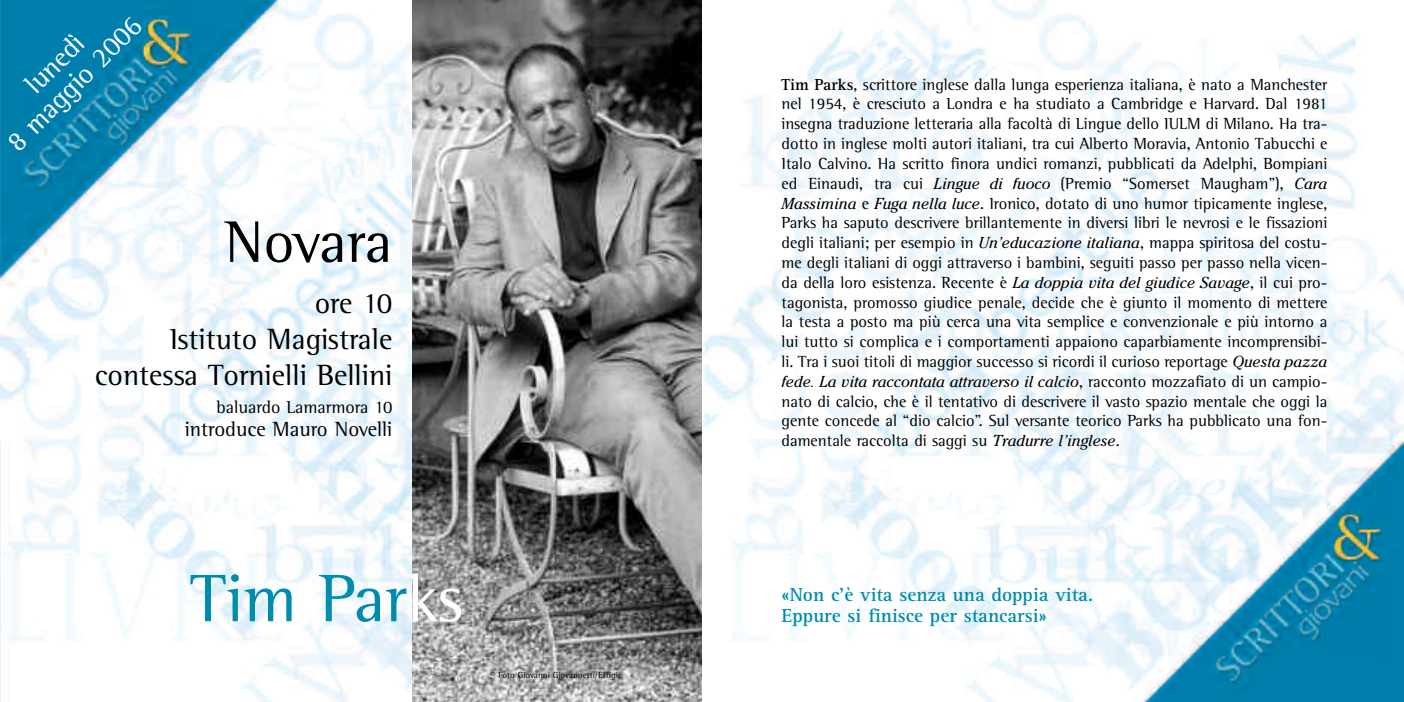
<style>
.page{position:relative;width:1404px;height:702px;background:#fff}
.page>*{position:absolute;margin:0;border:0;box-sizing:border-box;transform-origin:0 0}
.t1{font:68.7px "Rotis Semi Serif";color:#008cad}
.t2{font:60px "Rotis Semi Serif";letter-spacing:-.02em;color:#000}
.t3{font:30px/36px "Rotis Semi Serif";color:#000;text-align:right}
.t4{font:28.2px/28.2px "Rotis Semi Serif";color:#fff;text-align:center}
.t5{font:21px "Rotis Semi Serif";color:#000}
.t6{font:700 19.5px "Rotis Serif";color:#008cad}
.t7{font:18px "Rotis Semi Serif";color:#000}
.t8{font:16.5px/19.8px "Rotis Semi Serif";color:#000;text-align:justify}
.t9{font:italic 15.75px "Cheltenham";color:#000}
.t10{font:9px "Rotis Semi Serif";color:#000}
.s1{color:#fff}
.s2{font-family:"Rotis Serif";font-weight:700}
.s3{font-family:"Cheltenham";font-style:italic;font-size:15.75px}
.s4{font-family:"Rotis Semi Serif";font-style:normal;font-size:16.5px}
</style>
<div class="page">
<img style="left:0;top:0;width:1403px;height:702px">
<img style="left:412px;top:0;width:290px;height:702px">
<h3 class="t4" style="left:-16px;top:118px;width:179px;rotate:-45deg">lunedì<br>8 maggio 2006</h3>
<h2 class="t2" style="left:224px;top:221px;width:169px">Novara</h2>
<h3 class="t3" style="left:95px;top:288px;width:299px">ore 10<br>Istituto Magistrale contessa Tornielli Bellini</h3>
<p class="t7" style="left:216px;top:400px;width:177px">baluardo Lamarmora 10</p>
<p class="t5" style="left:185px;top:422px;width:209px">introduce Mauro Novelli</p>
<h1 class="t1" style="left:189px;top:575px;width:275px">Tim Par<span class="s1">ks</span></h1>
<p class="t10" style="left:490px;top:672px;width:133px">© Foto Giovanni Giovannetti/Effigie</p>
<p class="t8" style="left:781px;top:76px;width:547px"><span class="s2">Tim Parks</span>, scrittore inglese dalla lunga esperienza italiana, è nato a Manchester nel 1954, è cresciuto a Londra e ha studiato a Cambridge e Harvard. Dal 1981 insegna traduzione letteraria alla facoltà di Lingue dello IULM di Milano. Ha tra&shy;dotto in inglese molti autori italiani, tra cui Alberto Moravia, Antonio Tabucchi e Italo Calvino. Ha scritto finora undici romanzi, pubblicati da Adelphi, Bompiani ed Einaudi, tra cui <span class="s3">Lingue di fuoco</span> (Premio “Somerset Maugham”), <span class="s3">Cara Massimina</span> e <span class="s3">Fuga nella luce</span>. Ironico, dotato di uno humor tipicamente inglese, Parks ha saputo descrivere brillantemente in diversi libri le nevrosi e le fissazioni degli italiani; per esempio in <span class="s3">Un’educazione italiana</span>, mappa spiritosa del costu&shy;me degli italiani di oggi attraverso i bambini, seguiti passo per passo nella vicen&shy;da della loro esistenza. Recente è <span class="s3">La doppia vita del giudice Savage</span>, il cui pro&shy;tagonista, promosso giudice penale, decide che è giunto il momento di mettere la testa a posto ma più cerca una vita semplice e convenzionale e più intorno a lui tutto si complica e i comportamenti appaiono caparbiamente incomprensibi&shy;li. Tra i suoi titoli di maggior successo si ricordi il curioso reportage <span class="s3">Questa pazza</span></p>
<p class="t9" style="left:781px;top:376px;width:547px">fede. La vita raccontata attraverso il calcio<span class="s4">, racconto mozzafiato di un campio-</span></p>
<p class="t8" style="left:781px;top:393px;width:547px">nato di calcio, che è il tentativo di descrivere il vasto spazio mentale che oggi la gente concede al “dio calcio”. Sul versante teorico Parks ha pubblicato una fon&shy;damentale raccolta di saggi su <span class="s3">Tradurre l’inglese</span>.</p>
<p class="t6" style="left:781px;top:587px;width:313px">«Non c’è vita senza una doppia vita.</p>
<p class="t6" style="left:781px;top:608px;width:267px">Eppure si finisce per stancarsi»</p>
</div>
